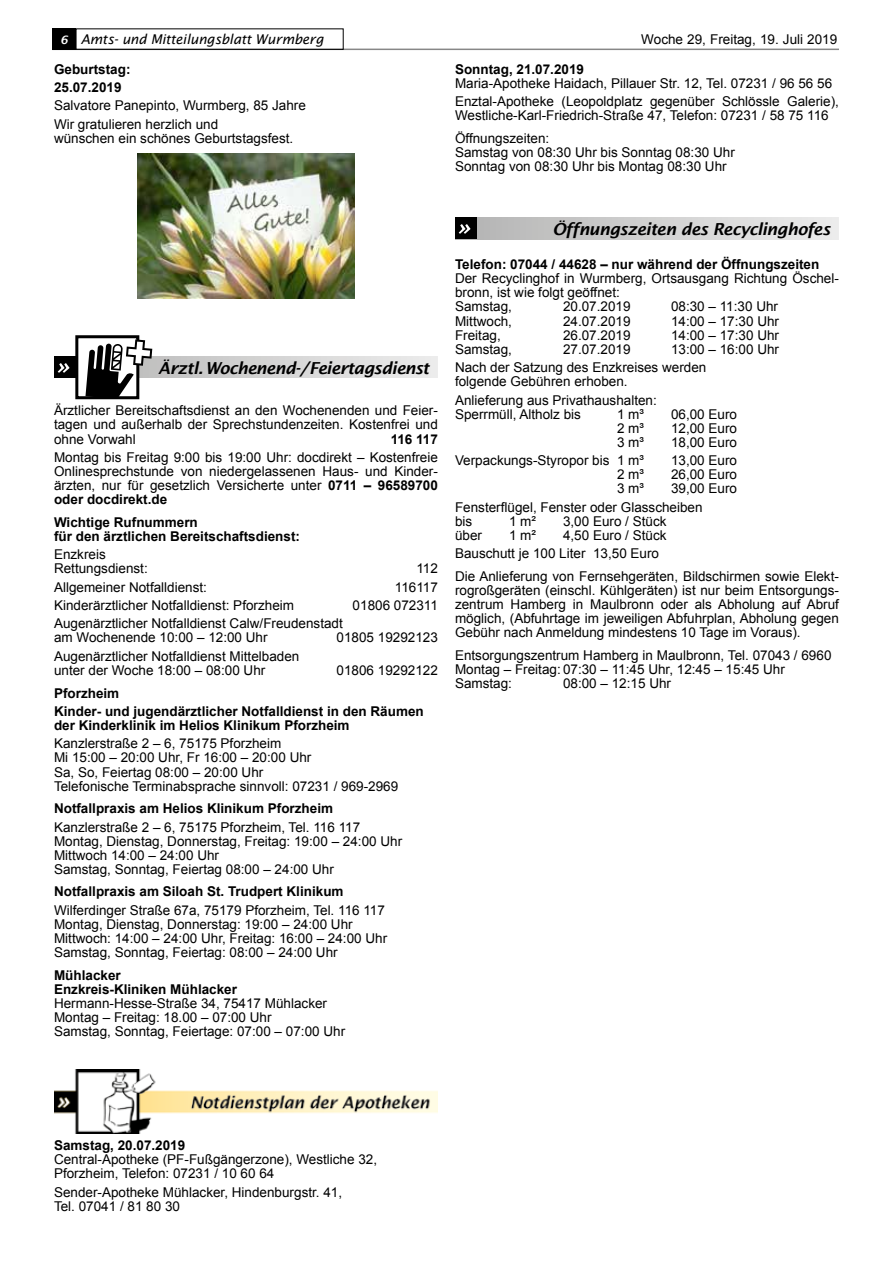
<style>
.page{position:relative;width:893px;height:1263px;background:#fff}
.page>*{position:absolute;margin:0;border:0;box-sizing:border-box;transform-origin:0 0}
.t1{font:22.5px "Arial";color:#000}
.t2{font:italic 600 16.5px "Lucida Sans";letter-spacing:-.03em;color:#000}
.t3{font:13.5px/14.1px "Arial";color:#000}
.t4{font:700 13.5px/18.3px "Arial";color:#000}
.t5{font:italic 13.5px "Lucida Sans";letter-spacing:-.01em;color:#000}
.s1{font-weight:600;font-size:11.55px;color:#fff}
.s2{font-weight:700}
</style>
<div class="page">
<hr style="left:52px;top:49px;width:787px;height:1px;background:#878787">
<div style="left:52px;top:28px;width:24px;height:22px;background:#000"></div>
<div style="left:76px;top:28px;width:268px;height:22px;border:1px solid #000"></div>
<img style="left:138px;top:154px;width:216px;height:145px">
<svg style="left:154px;top:357px;width:284px;height:21px"></svg>
<div style="left:75px;top:335px;width:64px;height:64px;border:3px solid #000"></div>
<svg style="left:85px;top:335px;width:69px;height:64px"></svg>
<div style="left:54px;top:357px;width:21px;height:21px;background:#000"></div>
<svg style="left:58px;top:363px;width:12px;height:10px"></svg>
<img style="left:54px;top:1069px;width:384px;height:64px">
<div style="left:455px;top:218px;width:384px;height:21px;background:linear-gradient(to right,#b3b3b2,#ececec)"></div>
<div style="left:455px;top:218px;width:21px;height:21px;background:#000"></div>
<svg style="left:459px;top:224px;width:12px;height:10px"></svg>
<p class="t5" style="left:60px;top:31px;width:265px"><span class="s1">6</span> Amts- und Mitteilungsblatt Wurmberg</p>
<p class="t4" style="left:54px;top:60px;width:78px">Geburtstag:<br>25.07.2019</p>
<p class="t3" style="left:54px;top:97px;width:253px;line-height:18.3px">Salvatore Panepinto, Wurmberg, 85 Jahre<br>Wir gratulieren herzlich und</p>
<p class="t3" style="left:54px;top:131px;width:241px">wünschen ein schönes Geburtstagsfest.</p>
<p class="t3" style="left:641px;top:33px;width:197px">Woche 29, Freitag, 19. Juli 2019</p>
<p class="t3" style="left:554px;top:74px;width:197px">Woche 29, Freitag, 19. Juli 2019</p>
<p class="t3" style="left:632px;top:114px;width:129px">Freitag, 19. Juli 2019</p>
<h1 class="t1" style="left:566px;top:145px;width:152px">Jahrgang 2019</h1>
<p class="t4" style="left:455px;top:60px;width:131px">Sonntag, 21.07.2019</p>
<p class="t3" style="left:455px;top:74px;width:385px;line-height:18.3px">Maria-Apotheke Haidach, Pillauer Str. 12, Tel. 07231 / 96 56 56<br>Enztal-Apotheke (Leopoldplatz gegenüber Schlössle Galerie),</p>
<p class="t3" style="left:455px;top:104px;width:375px;line-height:22.6px">Westliche-Karl-Friedrich-Straße 47, Telefon: 07231 / 58 75 116<br>Öffnungszeiten:</p>
<p class="t3" style="left:455px;top:145px;width:281px">Samstag von 08:30 Uhr bis Sonntag 08:30 Uhr<br>Sonntag von 08:30 Uhr bis Montag 08:30 Uhr</p>
<p class="t2" style="left:158px;top:358px;width:273px">Ärztl. Wochenend-/Feiertagsdienst</p>
<p class="t3" style="left:54px;top:404px;width:385px;text-align:justify">Ärztlicher Bereitschaftsdienst an den Wochenenden und Feier&shy;tagen und außerhalb der Sprechstundenzeiten. Kostenfrei und ohne Vorwahl</p>
<p class="t4" style="left:391px;top:430px;width:49px">116 117</p>
<p class="t3" style="left:54px;top:450px;width:385px;text-align:justify">Montag bis Freitag 9:00 bis 19:00 Uhr: docdirekt – Kostenfreie Onlinesprechstunde von niedergelassenen Haus- und Kinder&shy;ärzten, nur für gesetzlich Versicherte unter <span class="s2">0711 – 96589700 oder docdirekt.de</span></p>
<p class="t4" style="left:54px;top:515px;width:248px;line-height:14.1px">Wichtige Rufnummern<br>für den ärztlichen Bereitschaftsdienst:</p>
<p class="t3" style="left:54px;top:548px;width:95px">Enzkreis<br>Rettungsdienst:</p>
<p class="t3" style="left:416px;top:562px;width:23px">112</p>
<p class="t3" style="left:54px;top:580px;width:155px">Allgemeiner Notfalldienst:</p>
<p class="t3" style="left:395px;top:580px;width:45px">116117</p>
<p class="t3" style="left:54px;top:598px;width:242px">Kinderärztlicher Notfalldienst: Pforzheim</p>
<p class="t3" style="left:353px;top:598px;width:87px">01806 072311</p>
<p class="t3" style="left:54px;top:617px;width:290px">Augenärztlicher Notfalldienst Calw/Freudenstadt am Wochenende 10:00 – 12:00 Uhr</p>
<p class="t3" style="left:337px;top:631px;width:103px">01805 19292123</p>
<p class="t3" style="left:54px;top:649px;width:247px">Augenärztlicher Notfalldienst Mittelbaden unter der Woche 18:00 – 08:00 Uhr</p>
<p class="t3" style="left:337px;top:663px;width:103px">01806 19292122</p>
<p class="t4" style="left:54px;top:684px;width:371px">Pforzheim<br>Kinder- und jugendärztlicher Notfalldienst in den Räumen</p>
<p class="t4" style="left:54px;top:716px;width:297px">der Kinderklinik im Helios Klinikum Pforzheim</p>
<p class="t3" style="left:54px;top:737px;width:346px">Kanzlerstraße 2 – 6, 75175 Pforzheim<br>Mi 15:00 – 20:00 Uhr, Fr 16:00 – 20:00 Uhr<br>Sa, So, Feiertag 08:00 – 20:00 Uhr<br>Telefonische Terminabsprache sinnvoll: 07231 / 969-2969</p>
<p class="t4" style="left:54px;top:800px;width:281px">Notfallpraxis am Helios Klinikum Pforzheim</p>
<p class="t3" style="left:54px;top:820px;width:350px">Kanzlerstraße 2 – 6, 75175 Pforzheim, Tel. 116 117<br>Montag, Dienstag, Donnerstag, Freitag: 19:00 – 24:00 Uhr Mittwoch 14:00 – 24:00 Uhr<br>Samstag, Sonntag, Feiertag 08:00 – 24:00 Uhr</p>
<p class="t4" style="left:54px;top:883px;width:291px">Notfallpraxis am Siloah St. Trudpert Klinikum</p>
<p class="t3" style="left:54px;top:903px;width:335px">Wilferdinger Straße 67a, 75179 Pforzheim, Tel. 116 117<br>Montag, Dienstag, Donnerstag: 19:00 – 24:00 Uhr Mittwoch: 14:00 – 24:00 Uhr, Freitag: 16:00 – 24:00 Uhr Samstag, Sonntag, Feiertag: 08:00 – 24:00 Uhr</p>
<p class="t4" style="left:54px;top:968px;width:185px;line-height:14.1px">Mühlacker<br>Enzkreis-Kliniken Mühlacker</p>
<p class="t3" style="left:54px;top:996px;width:293px">Hermann-Hesse-Straße 34, 75417 Mühlacker<br>Montag – Freitag: 18.00 – 07:00 Uhr<br>Samstag, Sonntag, Feiertage: 07:00 – 07:00 Uhr</p>
<p class="t2" style="left:553px;top:219px;width:279px">Öffnungszeiten des Recyclinghofes</p>
<p class="t4" style="left:455px;top:256px;width:366px">Telefon: 07044 / 44628 – nur während der Öffnungszeiten</p>
<p class="t3" style="left:455px;top:272px;width:385px">Der Recyclinghof in Wurmberg, Ortsausgang Richtung Öschel&shy;bronn, ist wie folgt geöffnet:<br>Samstag,</p>
<p class="t3" style="left:563px;top:300px;width:69px">20.07.2019</p>
<p class="t3" style="left:671px;top:300px;width:109px">08:30 – 11:30 Uhr</p>
<p class="t3" style="left:455px;top:314px;width:59px">Mittwoch,</p>
<p class="t3" style="left:563px;top:314px;width:69px">24.07.2019</p>
<p class="t3" style="left:671px;top:314px;width:110px">14:00 – 17:30 Uhr</p>
<p class="t3" style="left:455px;top:328px;width:47px">Freitag,</p>
<p class="t3" style="left:563px;top:328px;width:69px">26.07.2019</p>
<p class="t3" style="left:671px;top:328px;width:110px">14:00 – 17:30 Uhr</p>
<p class="t3" style="left:455px;top:342px;width:59px">Samstag,</p>
<p class="t3" style="left:563px;top:342px;width:69px">27.07.2019</p>
<p class="t3" style="left:455px;top:340px;width:326px;line-height:18.3px;text-indent:216px">13:00 – 16:00 Uhr<br>Nach der Satzung des Enzkreises werden</p>
<p class="t3" style="left:455px;top:372px;width:203px;line-height:18.3px">folgende Gebühren erhoben.<br>Anlieferung aus Privathaushalten:</p>
<p class="t3" style="left:455px;top:407px;width:128px">Sperrmüll, Altholz bis</p>
<p class="t3" style="left:617px;top:407px;width:28px">1 m³</p>
<p class="t3" style="left:671px;top:407px;width:68px">06,00 Euro</p>
<p class="t3" style="left:617px;top:421px;width:28px">2 m³</p>
<p class="t3" style="left:671px;top:421px;width:68px">12,00 Euro</p>
<p class="t3" style="left:617px;top:435px;width:28px">3 m³</p>
<p class="t3" style="left:671px;top:435px;width:68px">18,00 Euro</p>
<p class="t3" style="left:455px;top:453px;width:190px">Verpackungs-Styropor bis 1 m³</p>
<p class="t3" style="left:671px;top:453px;width:68px">13,00 Euro</p>
<p class="t3" style="left:617px;top:468px;width:28px">2 m³</p>
<p class="t3" style="left:671px;top:468px;width:68px">26,00 Euro</p>
<p class="t3" style="left:617px;top:482px;width:28px">3 m³</p>
<p class="t3" style="left:455px;top:480px;width:284px;line-height:18.3px;text-indent:216px">39,00 Euro<br>Fensterflügel, Fenster oder Glasscheiben</p>
<p class="t3" style="left:455px;top:514px;width:19px">bis</p>
<p class="t3" style="left:509px;top:514px;width:28px">1 m²</p>
<p class="t3" style="left:563px;top:514px;width:105px">3,00 Euro / Stück</p>
<p class="t3" style="left:455px;top:528px;width:29px">über</p>
<p class="t3" style="left:509px;top:528px;width:28px">1 m²</p>
<p class="t3" style="left:455px;top:526px;width:213px;line-height:18.3px;text-indent:108px">4,50 Euro / Stück<br>Bauschutt je 100 Liter 13,50 Euro</p>
<p class="t3" style="left:455px;top:569px;width:385px;text-align:justify">Die Anlieferung von Fernsehgeräten, Bildschirmen sowie Elekt&shy;rogroßgeräten (einschl. Kühlgeräten) ist nur beim Entsorgungs&shy;zentrum Hamberg in Maulbronn oder als Abholung auf Abruf möglich, (Abfuhrtage im jeweiligen Abfuhrplan, Abholung gegen Gebühr nach Anmeldung mindestens 10 Tage im Voraus).</p>
<p class="t3" style="left:455px;top:648px;width:378px">Entsorgungszentrum Hamberg in Maulbronn, Tel. 07043 / 6960<br>Montag – Freitag: 07:30 – 11:45 Uhr, 12:45 – 15:45 Uhr<br>Samstag:</p>
<p class="t3" style="left:563px;top:676px;width:110px">08:00 – 12:15 Uhr</p>
<p class="t4" style="left:54px;top:1137px;width:133px">Samstag, 20.07.2019</p>
<p class="t3" style="left:54px;top:1153px;width:325px">Central-Apotheke (PF-Fußgängerzone), Westliche 32,<br>Pforzheim, Telefon: 07231 / 10 60 64</p>
<p class="t3" style="left:54px;top:1185px;width:290px">Sender-Apotheke Mühlacker, Hindenburgstr. 41,<br>Tel. 07041 / 81 80 30</p>
</div>
